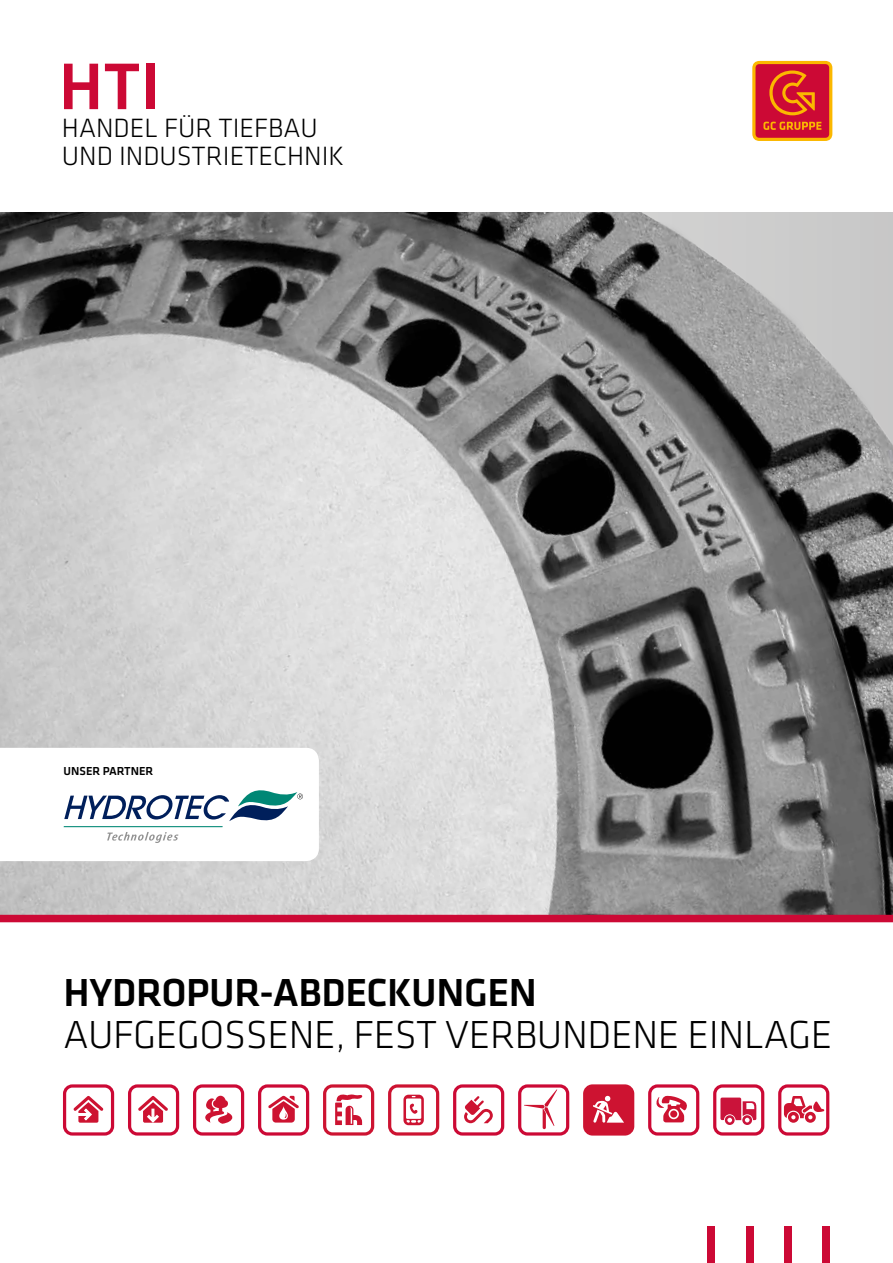
<style>
.page{position:relative;width:893px;height:1263px;background:#fff}
.page>*{position:absolute;margin:0;border:0;box-sizing:border-box;transform-origin:0 0}
.t1{font:500 65.1px "GC Klavika Head";color:#cc0935}
.t2{font:300 40.5px "GC Klavika";letter-spacing:-.01em;color:#000}
.t3{font:500 40.5px "GC Klavika Fein";letter-spacing:-.01em;color:#000}
.t4{font:300 27.45px/27.5px "GC Klavika";color:#000}
.t5{font:500 12px "GC Klavika Fein";color:#000}
</style>
<div class="page">
<img style="left:0;top:213px;width:893px;height:702px">
<div style="left:778px;top:1084px;width:51px;height:51px;border:3px solid #cc0935;border-radius:8px"></div>
<svg style="left:784px;top:1096px;width:40px;height:27px"></svg>
<div style="left:713px;top:1084px;width:51px;height:51px;border:3px solid #cc0935;border-radius:8px"></div>
<svg style="left:720px;top:1097px;width:37px;height:28px"></svg>
<div style="left:648px;top:1084px;width:51px;height:51px;border:3px solid #cc0935;border-radius:8px"></div>
<svg style="left:656px;top:1095px;width:31px;height:27px"></svg>
<div style="left:583px;top:1084px;width:51px;height:51px;background:#cd1331;border-radius:9px"></div>
<svg style="left:593px;top:1095px;width:31px;height:28px"></svg>
<div style="left:518px;top:1084px;width:51px;height:51px;border:3px solid #cc0935;border-radius:8px"></div>
<svg style="left:523px;top:1089px;width:35px;height:40px"></svg>
<div style="left:453px;top:1084px;width:51px;height:51px;border:3px solid #cc0935;border-radius:8px"></div>
<svg style="left:464px;top:1096px;width:29px;height:27px"></svg>
<div style="left:388px;top:1084px;width:51px;height:51px;border:3px solid #cd1331;border-radius:8px"></div>
<svg style="left:403px;top:1095px;width:21px;height:30px"></svg>
<div style="left:323px;top:1084px;width:51px;height:51px;border:3px solid #cd1331;border-radius:8px"></div>
<svg style="left:335px;top:1094px;width:28px;height:31px"></svg>
<div style="left:258px;top:1084px;width:51px;height:51px;border:3px solid #cc0935;border-radius:8px"></div>
<svg style="left:268px;top:1096px;width:31px;height:26px"></svg>
<div style="left:193px;top:1084px;width:51px;height:51px;border:3px solid #cc0935;border-radius:8px"></div>
<svg style="left:205px;top:1096px;width:27px;height:28px"></svg>
<div style="left:128px;top:1084px;width:51px;height:51px;border:3px solid #cc0935;border-radius:8px"></div>
<svg style="left:138px;top:1096px;width:30px;height:27px"></svg>
<div style="left:63px;top:1084px;width:51px;height:51px;border:3px solid #cc0935;border-radius:8px"></div>
<svg style="left:73px;top:1096px;width:30px;height:27px"></svg>
<div style="left:0;top:915px;width:893px;height:7px;background:#cc0935"></div>
<div style="left:752px;top:61px;width:80px;height:80px;background:#fbb800;border-radius:7px"></div>
<div style="left:755px;top:64px;width:74px;height:74px;background:#cc0935;border-radius:4px"></div>
<svg style="left:769px;top:71px;width:46px;height:44px"></svg>
<svg style="left:763px;top:122px;width:58px;height:8px"></svg>
<div style="left:784px;top:1226px;width:7px;height:37px;background:#cc0935"></div>
<div style="left:746px;top:1226px;width:7px;height:37px;background:#cc0935"></div>
<div style="left:708px;top:1226px;width:7px;height:37px;background:#cc0935"></div>
<div style="left:822px;top:1226px;width:7px;height:37px;background:#cc0935"></div>
<svg style="left:0;top:748px;width:319px;height:113px"></svg>
<h1 class="t1" style="left:59px;top:40px;width:103px">HTI</h1>
<p class="t4" style="left:62px;top:114px;width:284px">HANDEL FÜR TIEFBAU<br>UND INDUSTRIETECHNIK</p>
<p class="t5" style="left:64px;top:763px;width:91px">UNSER PARTNER</p>
<h2 class="t3" style="left:64px;top:965px;width:475px">HYDROPUR-ABDECKUNGEN</h2>
<h2 class="t2" style="left:64px;top:1010px;width:770px">AUFGEGOSSENE, FEST VERBUNDENE EINLAGE</h2>
</div>
